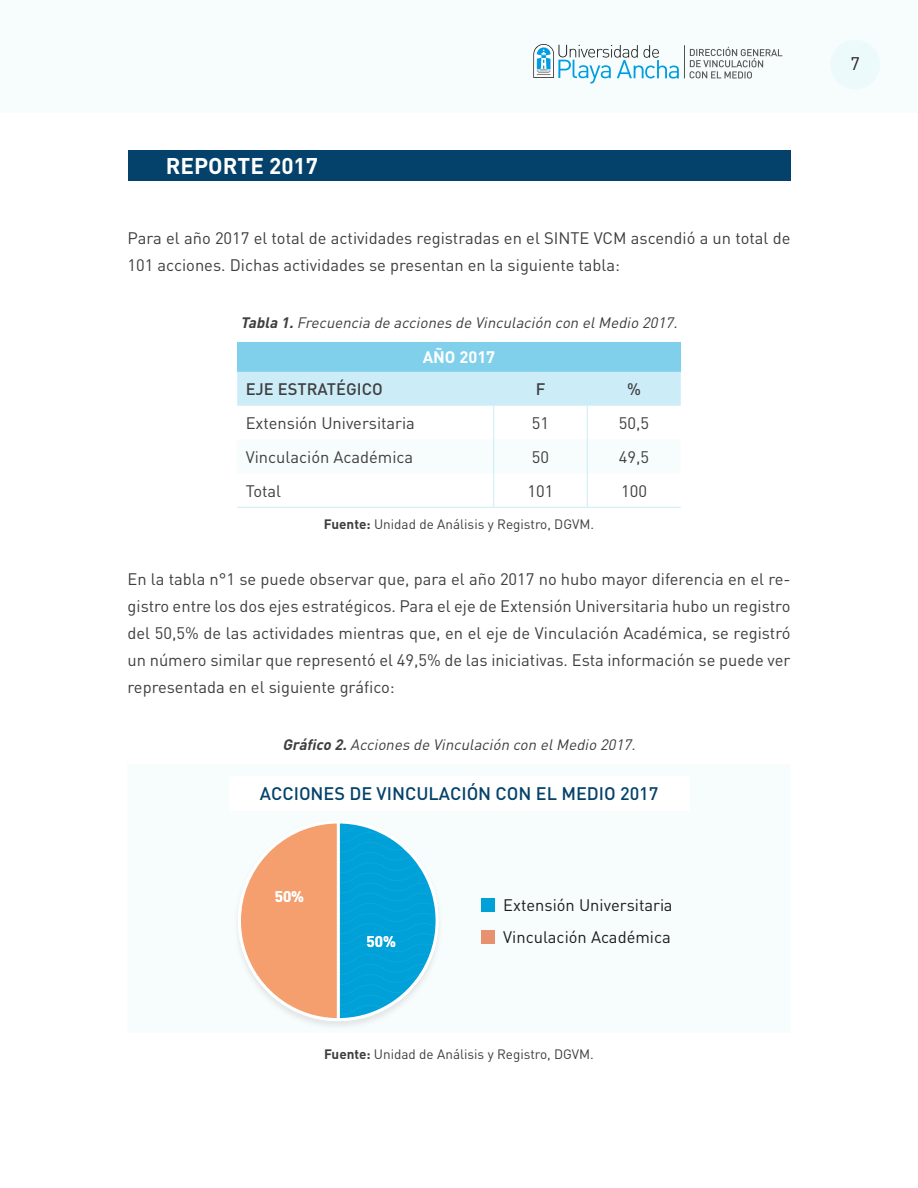
<style>
.page{position:relative;width:918px;height:1188px;background:#fff}
.page>*{position:absolute;margin:0;border:0;box-sizing:border-box;transform-origin:0 0}
.t1{font:700 22.5px "DIN Pro";color:#fff}
.t2{font:500 18px "DIN Pro";color:#05426b}
.t3{font:18px "DIN Pro";color:#231f20}
.t4{font:16.5px/27px "DIN Pro";color:#3e3e3f}
.t5{font:16.5px/32.2px "DIN Pro";color:#1c1c1c}
.t6{font:500 16.5px "DIN Pro";color:#3e3e3f}
.t7{font:700 16.5px "DIN Pro";color:#fff}
.t8{font:700 15.15px "DIN Pro";color:#fff}
.t9{font:italic 15px "DIN Pro";color:#3e3e3f}
.t10{font:13.5px "DIN Pro";color:#3e3e3f}
.s1{font-weight:700}
</style>
<div class="page">
<div style="left:0;top:0;width:918px;height:112px;background:#f7fcfc"></div>
<svg style="left:533px;top:44px;width:146px;height:40px"></svg>
<svg style="left:690px;top:47px;width:92px;height:32px"></svg>
<hr style="left:684px;top:45px;width:1px;height:33px;background:#3d3d3b">
<div style="left:830px;top:40px;width:50px;height:49px;background:#edfafb;border-radius:50%"></div>
<div style="left:128px;top:150px;width:662px;height:31px;background:#05426b"></div>
<div style="left:481px;top:898px;width:14px;height:14px;background:#00a1d9"></div>
<div style="left:481px;top:930px;width:14px;height:14px;background:#e8916e"></div>
<svg style="left:236px;top:821px;width:203px;height:200px"></svg>
<div style="left:237px;top:342px;width:444px;height:30px;background:#80d0ec"></div>
<div style="left:237px;top:372px;width:444px;height:34px;background:#ccecf7"></div>
<svg style="left:494px;top:440px;width:93px;height:33px"></svg>
<hr style="left:237px;top:507px;width:257px;height:1px;background:#cbecf7">
<hr style="left:494px;top:507px;width:93px;height:1px;background:#cbecf7">
<hr style="left:587px;top:507px;width:94px;height:1px;background:#cbecf7">
<hr style="left:493px;top:406px;width:1px;height:34px;background:#cbecf7">
<hr style="left:587px;top:406px;width:1px;height:34px;background:#cbecf7">
<hr style="left:493px;top:440px;width:1px;height:33px;background:#cbecf7">
<hr style="left:587px;top:440px;width:1px;height:33px;background:#cbecf7">
<hr style="left:493px;top:473px;width:1px;height:34px;background:#cbecf7">
<hr style="left:587px;top:473px;width:1px;height:34px;background:#cbecf7">
<h1 class="t1" style="left:166px;top:151px;width:154px">REPORTE 2017</h1>
<p class="t4" style="left:128px;top:224px;width:664px">Para el año 2017 el total de actividades registradas en el SINTE VCM ascendió a un total de<br>101 acciones. Dichas actividades se presentan en la siguiente tabla:</p>
<p class="t9" style="left:241px;top:312px;width:442px"><span class="s1">Tabla 1.</span>Frecuencia de acciones de Vinculación con elMedio 2017.</p>
<p class="t7" style="left:423px;top:346px;width:74px">AÑO 2017</p>
<p class="t6" style="left:246px;top:378px;width:138px">EJE ESTRATÉGICO</p>
<p class="t6" style="left:536px;top:378px;width:11px">F</p>
<p class="t6" style="left:627px;top:378px;width:15px">%</p>
<p class="t4" style="left:246px;top:409px;width:171px">Extensión Universitaria</p>
<p class="t4" style="left:532px;top:409px;width:19px">51</p>
<p class="t4" style="left:619px;top:409px;width:32px">50,5</p>
<p class="t4" style="left:246px;top:443px;width:169px">Vinculación Académica</p>
<p class="t4" style="left:532px;top:443px;width:19px">50</p>
<p class="t4" style="left:619px;top:443px;width:32px">49,5</p>
<p class="t4" style="left:246px;top:476px;width:37px">Total</p>
<p class="t4" style="left:528px;top:476px;width:27px">101</p>
<p class="t4" style="left:621px;top:476px;width:27px">100</p>
<p class="t10" style="left:324px;top:515px;width:272px"><span class="s1">Fuente:</span> Unidad de Análisis y Registro, DGVM.</p>
<p class="t4" style="left:128px;top:565px;width:664px;text-align:justify">En la tabla n°1 se puede observar que, para el año 2017 no hubo mayor diferencia en el re&shy;gistro entre los dos ejes estratégicos. Para el eje de Extensión Universitaria hubo un registro del 50,5% de las actividades mientras que, en el eje de Vinculación Académica, se registró un número similar que representó el 49,5% de las iniciativas. Esta información se puede ver representada en el siguiente gráfico:</p>
<p class="t9" style="left:283px;top:735px;width:358px"><span class="s1">Gráfico 2.</span>Acciones de Vinculación con elMedio 2017.</p>
<p class="t2" style="left:260px;top:781px;width:400px">ACCIONES DE VINCULACIÓN CON EL MEDIO 2017</p>
<p class="t8" style="left:275px;top:886px;width:31px">50%</p>
<p class="t8" style="left:367px;top:932px;width:31px">50%</p>
<p class="t5" style="left:503px;top:888px;width:171px">Extensión Universitaria<br>Vinculación Académica</p>
<p class="t10" style="left:324px;top:1045px;width:271px"><span class="s1">Fuente:</span> Unidad de Análisis y Registro, DGVM.</p>
<p class="t3" style="left:851px;top:51px;width:11px">7</p>
</div>
